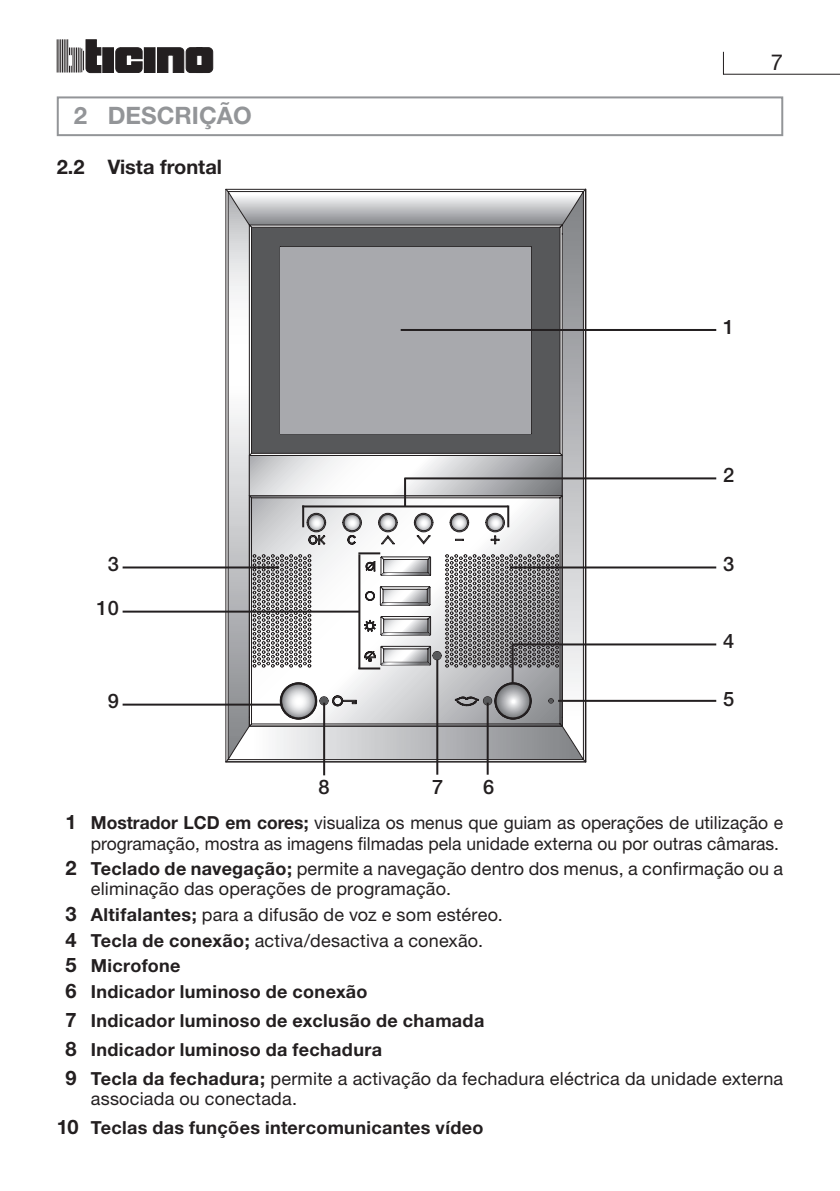
<style>
.page{position:relative;width:840px;height:1191px;background:#fff}
.page>*{position:absolute;margin:0;border:0;box-sizing:border-box;transform-origin:0 0}
.t1{font:700 24px "Helvetica Neue";color:#939598}
.t2{font:22px "Helvetica Neue";color:#231f20}
.t3{font:700 20px "Helvetica Neue";color:#231f20}
.t4{font:500 20px "Helvetica Neue";color:#231f20}
.t5{font:700 18px/25.6px "Helvetica Neue";letter-spacing:.02em;color:#231f20}
.t6{font:18px/20px "Helvetica Neue";color:#231f20;text-align:right}
.s1{font-weight:700;font-size:20px}
.s2{font-weight:700}
.s3{font-size:20px}
.s4{font-weight:400}
</style>
<div class="page">
<hr style="left:723px;top:74px;width:116px;height:1px;background:#231f20">
<svg style="left:722px;top:52px;width:1px;height:22px"></svg>
<div style="left:103px;top:48px;width:10px;height:25px;background:#231f20"></div>
<div style="left:144px;top:48px;width:11px;height:25px;background:#231f20"></div>
<svg style="left:116px;top:47px;width:26px;height:26px"></svg>
<svg style="left:157px;top:48px;width:56px;height:25px"></svg>
<hr style="left:57px;top:39px;width:1px;height:34px;background:#231f20">
<hr style="left:58px;top:39px;width:1px;height:34px;background:#231f20">
<hr style="left:60px;top:39px;width:1px;height:34px;background:#231f20">
<hr style="left:62px;top:39px;width:1px;height:34px;background:#231f20">
<hr style="left:64px;top:39px;width:1px;height:34px;background:#231f20">
<hr style="left:66px;top:39px;width:1px;height:34px;background:#231f20">
<hr style="left:67px;top:39px;width:1px;height:34px;background:#231f20">
<svg style="left:69px;top:40px;width:32px;height:33px"></svg>
<hr style="left:226px;top:189px;width:359px;height:1px;background:#231f20">
<hr style="left:226px;top:761px;width:359px;height:1px;background:#231f20">
<hr style="left:225px;top:189px;width:1px;height:573px;background:#231f20">
<svg style="left:225px;top:191px;width:358px;height:571px"></svg>
<div style="left:483px;top:697px;width:8px;height:8px;background:#57585a;border-radius:50%"></div>
<div style="left:432px;top:651px;width:9px;height:8px;background:#57585a;border-radius:50%"></div>
<div style="left:319px;top:697px;width:9px;height:8px;background:#57585a;border-radius:50%"></div>
<div style="left:57px;top:96px;width:725px;height:40px;border:2px solid #939598"></div>
<hr style="left:400px;top:329px;width:315px;height:2px;background:#231f20">
<hr style="left:122px;top:610px;width:237px;height:2px;background:#231f20">
<hr style="left:404px;top:477px;width:311px;height:2px;background:#231f20">
<hr style="left:512px;top:643px;width:203px;height:2px;background:#231f20">
<hr style="left:511px;top:644px;width:2px;height:39px;background:#231f20">
<hr style="left:122px;top:703px;width:160px;height:2px;background:#231f20">
<hr style="left:122px;top:566px;width:157px;height:2px;background:#231f20">
<hr style="left:358px;top:554px;width:2px;height:115px;background:#231f20">
<hr style="left:302px;top:505px;width:205px;height:2px;background:#231f20">
<hr style="left:404px;top:478px;width:2px;height:29px;background:#231f20">
<hr style="left:358px;top:552px;width:22px;height:2px;background:#231f20">
<hr style="left:358px;top:667px;width:22px;height:2px;background:#231f20">
<hr style="left:302px;top:505px;width:2px;height:22px;background:#231f20">
<hr style="left:507px;top:505px;width:2px;height:22px;background:#231f20">
<hr style="left:509px;top:566px;width:206px;height:2px;background:#231f20">
<hr style="left:323px;top:702px;width:2px;height:73px;background:#231f20">
<hr style="left:486px;top:702px;width:2px;height:72px;background:#231f20">
<hr style="left:436px;top:659px;width:2px;height:115px;background:#231f20">
<hr style="left:557px;top:700px;width:158px;height:2px;background:#231f20">
<h1 class="t1" style="left:74px;top:107px;width:180px">2 DESCRIÇÃO</h1>
<p class="t3" style="left:57px;top:160px;width:167px">2.2 Vista frontal</p>
<p class="t2" style="left:770px;top:54px;width:14px">7</p>
<p class="t4" style="left:722px;top:319px;width:13px">1</p>
<p class="t4" style="left:722px;top:468px;width:13px">2</p>
<p class="t4" style="left:108px;top:557px;width:13px">3</p>
<p class="t4" style="left:722px;top:557px;width:13px">3</p>
<p class="t4" style="left:96px;top:601px;width:24px">10</p>
<p class="t4" style="left:108px;top:694px;width:13px">9</p>
<p class="t4" style="left:318px;top:780px;width:13px">8</p>
<p class="t4" style="left:432px;top:780px;width:13px">7</p>
<p class="t4" style="left:483px;top:780px;width:13px">6</p>
<p class="t4" style="left:722px;top:634px;width:13px">4</p>
<p class="t4" style="left:722px;top:692px;width:13px">5</p>
<p class="t6" style="left:66px;top:815px;width:718px"><span class="s1">1</span> <span class="s2">Mostrador LCD em cores;</span> visualiza os menus que guiam as operações de utilização e programação, mostra as imagens filmadas pela unidade externa ou por outras câmaras.</p>
<p class="t6" style="left:91px;top:860px;width:693px;text-align:left;text-indent:-25px"><span class="s1">2</span> <span class="s2">Teclado de navegação;</span> permite a navegação dentro dos menus, a confirmação ou a eliminação das operações de programação.</p>
<p class="t5" style="left:66px;top:903px;width:438px"><span class="s3">3</span> Altifalantes; <span class="s4">para a difusão de voz e som estéreo.<br></span><span class="s3">4</span> Tecla de conexão; <span class="s4">activa/desactiva a conexão.<br></span><span class="s3">5</span> Microfone<br><span class="s3">6</span> Indicador luminoso de conexão</p>
<p class="t5" style="left:66px;top:1007px;width:718px;line-height:29px"><span class="s3">7</span> Indicador luminoso de exclusão de chamada<br><span class="s3">8</span> Indicador luminoso da fechadura<br><span class="s3">9</span> Tecla da fechadura; <span class="s4">permite a activação da fechadura eléctrica da unidade externa</span></p>
<p class="t5" style="left:57px;top:1085px;width:428px;line-height:29px;text-indent:34px"><span class="s4">associada ou conectada.<br></span><span class="s3">10</span> Teclas das funções intercomunicantes vídeo</p>
</div>
